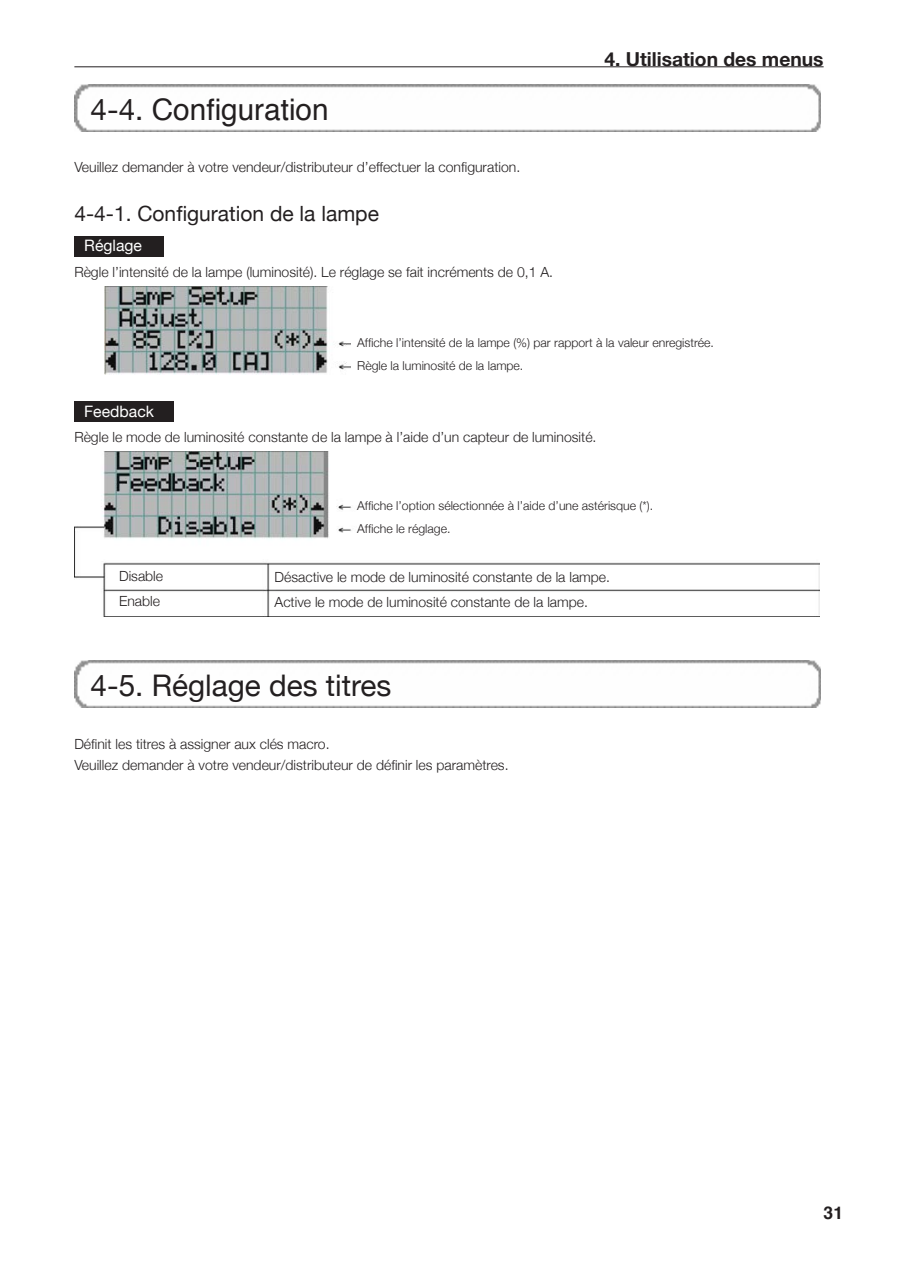
<style>
.page{position:relative;width:903px;height:1275px;background:#fff}
.page>*{position:absolute;margin:0;border:0;box-sizing:border-box;transform-origin:0 0}
.Finding1{font:29.75px "Helvetica Neue";color:#231f20}
.Finding1-2{font:29.75px "Helvetica";color:#231f20}
.Finding2{font:21px "Helvetica Neue";color:#231f20}
.t1{font:700 19.25px "Helvetica Neue";color:#231f20}
.t2{font:700 17.5px "Helvetica";color:#231f20}
.Finding5_R{font:15.75px "Helvetica Neue";color:#fff}
.Text{font:300 14px "Helvetica Neue";color:#231f20}
.Text-2{font:300 12.25px "Helvetica Neue";color:#231f20}
.s1{font-family:"Helvetica Neue"}
</style>
<div class="page">
<hr style="left:74px;top:66px;width:749px;height:1px;background:#231f20">
<div style="left:74px;top:402px;width:100px;height:20px;background:#231f20"></div>
<div style="left:74px;top:236px;width:90px;height:21px;background:#231f20"></div>
<img style="left:74px;top:84px;width:746px;height:48px">
<img style="left:104px;top:287px;width:246px;height:87px">
<img style="left:74px;top:452px;width:745px;height:164px">
<img style="left:74px;top:660px;width:746px;height:48px">
<p class="Finding1-2" style="left:91px;top:87px;width:240px"><span class="s1">4-4.</span> Configuration</p>
<p class="Text" style="left:74px;top:159px;width:447px">Veuillez demander à votre vendeur/distributeur d’effectuer la configuration.</p>
<p class="Finding2" style="left:74px;top:201px;width:306px">4-4-1. Configuration de la lampe</p>
<p class="Finding5_R" style="left:84px;top:236px;width:59px">Réglage</p>
<p class="Text" style="left:74px;top:263px;width:480px">Règle l’intensité de la lampe (luminosité). Le réglage se fait incréments de 0,1 A.</p>
<h3 class="t1" style="left:604px;top:48px;width:221px">4. Utilisation des menus</h3>
<p class="Text-2" style="left:357px;top:335px;width:358px">Affiche l’intensité de la lampe (%) par rapport à la valeur enregistrée.</p>
<p class="Text-2" style="left:357px;top:358px;width:168px">Règle la luminosité de la lampe.</p>
<p class="Finding5_R" style="left:84px;top:402px;width:71px">Feedback</p>
<p class="Text" style="left:74px;top:429px;width:524px">Règle le mode de luminosité constante de la lampe à l’aide d’un capteur de luminosité.</p>
<p class="Text-2" style="left:357px;top:499px;width:297px">Affiche l’option sélectionnée à l’aide d’une astérisque (*).</p>
<p class="Text-2" style="left:357px;top:521px;width:95px">Affiche le réglage.</p>
<p class="Text" style="left:119px;top:567px;width:46px">Disable</p>
<p class="Text" style="left:274px;top:568px;width:337px">Désactive le mode de luminosité constante de la lampe.</p>
<p class="Text" style="left:119px;top:593px;width:42px">Enable</p>
<p class="Text" style="left:274px;top:594px;width:315px">Active le mode de luminosité constante de la lampe.</p>
<p class="Finding1" style="left:91px;top:667px;width:302px">4-5. Réglage des titres</p>
<p class="Text" style="left:74px;top:736px;width:257px">Définit les titres à assigner aux clés macro.</p>
<p class="Text" style="left:74px;top:756px;width:436px">Veuillez demander à votre vendeur/distributeur de définir les paramètres.</p>
<p class="t2" style="left:823px;top:1198px;width:21px">31</p>
</div>
